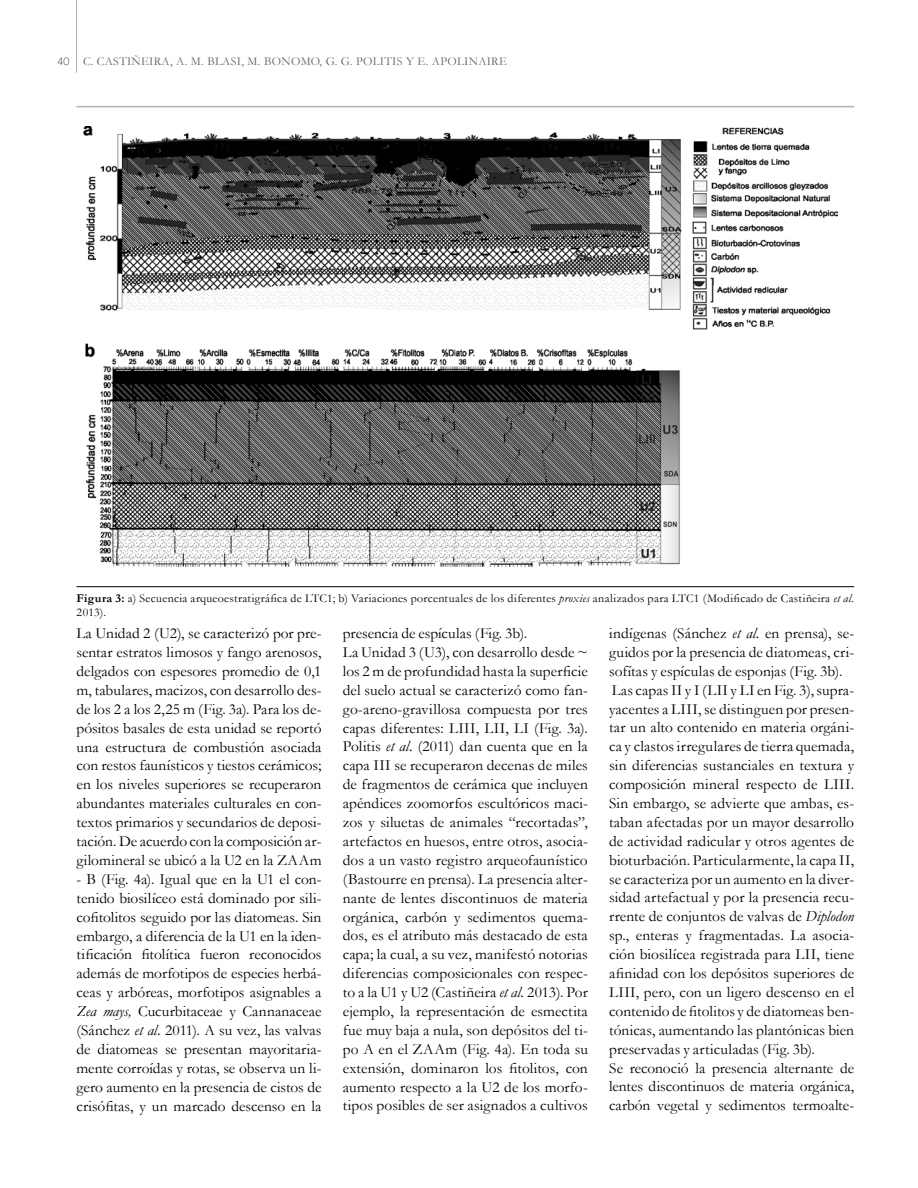
<style>
.page{position:relative;width:918px;height:1188px;background:#fff}
.page>*{position:absolute;margin:0;border:0;box-sizing:border-box;transform-origin:0 0}
.t1{font:15.45px/18.9px "Garamond";letter-spacing:.005em;color:#000;text-align:justify}
.t2{font:12px/14.4px "Garamond";letter-spacing:.025em;color:#000}
.t3{font:12px "Garamond";letter-spacing:.025em;color:#636466}
.s1{font-family:"Helvetica Neue";font-weight:100;font-size:10.5px;color:#000}
.s2{font-weight:700}
.s3{font-style:italic}
</style>
<div class="page">
<hr style="left:76px;top:0;width:1px;height:73px;background:#b1b4b6">
<img style="left:84px;top:126px;width:753px;height:441px">
<hr style="left:77px;top:586px;width:777px;height:1px;background:#000">
<hr style="left:77px;top:106px;width:777px;height:1px;background:#afb1b4">
<p class="t3" style="left:58px;top:53px;width:451px"><span class="s1">40</span> C. CASTIÑEIRA, A. M. BLASI, M. BONOMO, G. G. POLITIS y E. APOLINAIRE</p>
<p class="t2" style="left:77px;top:590px;width:779px"><span class="s2">Figura 3:</span> a) Secuencia arqueoestratigráfica de LTC1; b) Variaciones porcentuales de los diferentes <span class="s3">proxies</span> analizados para LTC1 (Modificado de Castiñeira <span class="s3">et al.<br></span>2013).</p>
<p class="t1" style="left:77px;top:624px;width:247px">La Unidad 2 (U2), se caracterizó por pre&shy;sentar estratos limosos y fango arenosos, delgados con espesores promedio de 0,1 m, tabulares, macizos, con desarrollo des&shy;de los 2 a los 2,25 m (Fig. 3a). Para los de&shy;pósitos basales de esta unidad se reportó una estructura de combustión asociada con restos faunísticos y tiestos cerámicos; en los niveles superiores se recuperaron abundantes materiales culturales en con&shy;textos primarios y secundarios de deposi&shy;tación. De acuerdo con la composición ar&shy;gilomineral se ubicó a la U2 en la ZAAm</p>
<p class="t1" style="left:77px;top:869px;width:247px">- B (Fig. 4a). Igual que en la U1 el con&shy;tenido biosilíceo está dominado por sili&shy;cofitolitos seguido por las diatomeas. Sin embargo, a diferencia de la U1 en la iden&shy;tificación fitolítica fueron reconocidos además de morfotipos de especies herbá&shy;ceas y arbóreas, morfotipos asignables a <span class="s3">Zea mays,</span> Cucurbitaceae y Cannanaceae (Sánchez <span class="s3">et al.</span> 2011). A su vez, las valvas de diatomeas se presentan mayoritaria&shy;mente corroídas y rotas, se observa un li&shy;gero aumento en la presencia de cistos de crisófitas, y un marcado descenso en la</p>
<p class="t1" style="left:343px;top:623px;width:247px;text-align:left">presencia de espículas (Fig. 3b).<br>La Unidad 3 (U3), con desarrollo desde ~ los 2 m de profundidad hasta la superficie del suelo actual se caracterizó como fan&shy;go-areno-gravillosa compuesta por tres capas diferentes: LIII, LII, LI (Fig. 3a).<br>Politis <span class="s3">et al.</span> (2011) dan cuenta que en la capa III se recuperaron decenas de miles de fragmentos de cerámica que incluyen apéndices zoomorfos escultóricos maci&shy;zos y siluetas de animales “recortadas”, artefactos en huesos, entre otros, asocia&shy;dos a un vasto registro arqueofaunístico (Bastourre en prensa). La presencia alter&shy;nante de lentes discontinuos de materia orgánica, carbón y sedimentos quema&shy;dos, es el atributo más destacado de esta capa; la cual, a su vez, manifestó notorias diferencias composicionales con respec&shy;to a la U1 y U2 (Castiñeira <span class="s3">et al.</span> 2013). Por ejemplo, la representación de esmectita fue muy baja a nula, son depósitos del ti&shy;po A en el ZAAm (Fig. 4a). En toda su extensión, dominaron los fitolitos, con aumento respecto a la U2 de los morfo&shy;tipos posibles de ser asignados a cultivos</p>
<p class="t1" style="left:609px;top:623px;width:247px;text-align:left">indígenas (Sánchez <span class="s3">et al.</span> en prensa), se&shy;guidos por la presencia de diatomeas, cri&shy;sofítas y espículas de esponjas (Fig. 3b).<br>Las capas II y I (LII y LI en Fig. 3), supra&shy;yacentes a LIII, se distinguen por presen&shy;tar un alto contenido en materia orgáni&shy;ca y clastos irregulares de tierra quemada, sin diferencias sustanciales en textura y composición mineral respecto de LIII.<br>Sin embargo, se advierte que ambas, es&shy;taban afectadas por un mayor desarrollo de actividad radicular y otros agentes de bioturbación. Particularmente, la capa II, se caracteriza por un aumento en la diver&shy;sidad artefactual y por la presencia recu&shy;rrente de conjuntos de valvas de <span class="s3">Diplodon </span>sp., enteras y fragmentadas. La asocia&shy;ción biosilícea registrada para LII, tiene afinidad con los depósitos superiores de LIII, pero, con un ligero descenso en el contenido de fitolitos y de diatomeas ben&shy;tónicas, aumentando las plantónicas bien preservadas y articuladas (Fig. 3b).<br>Se reconoció la presencia alternante de lentes discontinuos de materia orgánica, carbón vegetal y sedimentos termoalte-</p>
</div>
